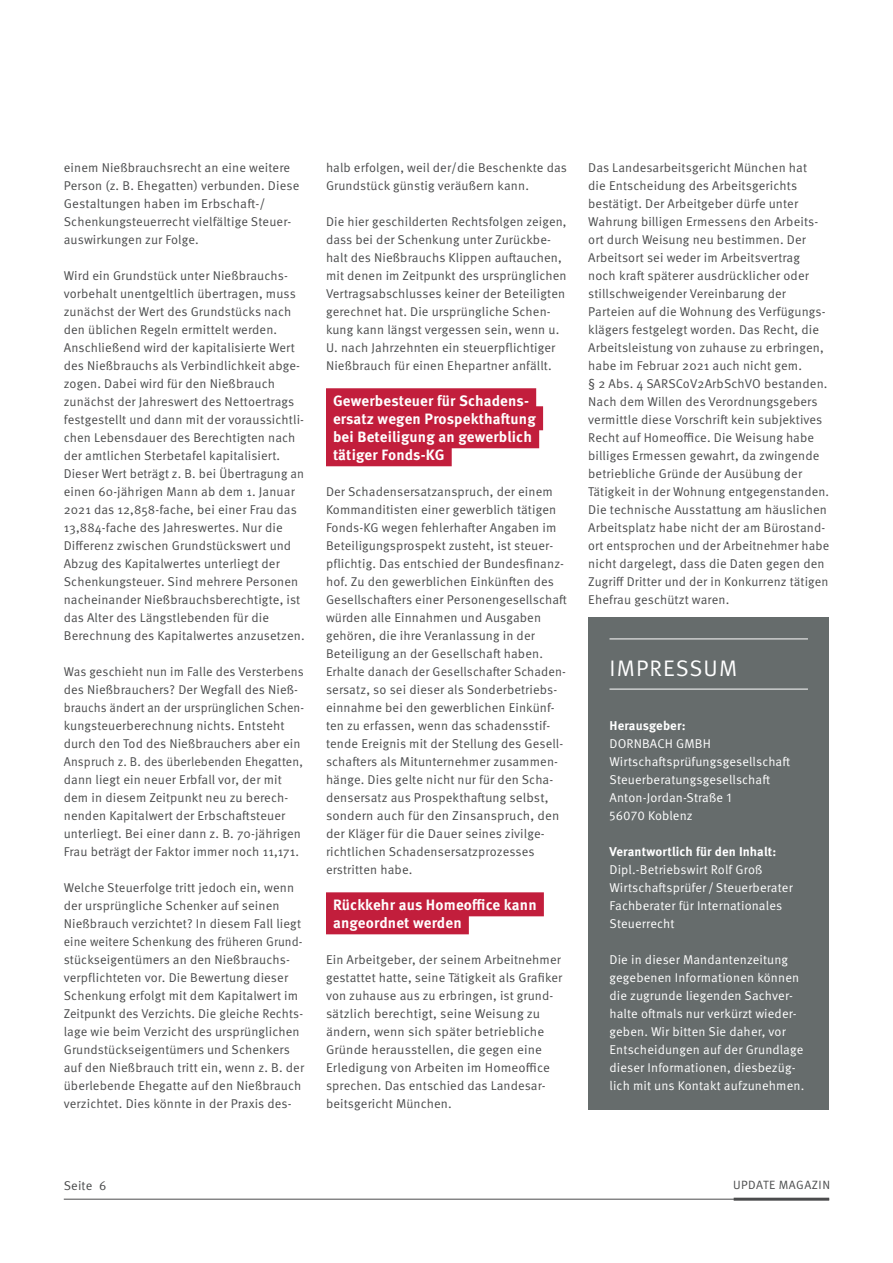
<style>
.page{position:relative;width:893px;height:1263px;background:#fff}
.page>*{position:absolute;margin:0;border:0;box-sizing:border-box;transform-origin:0 0}
.t1{font:22.5px "Meta Pro";letter-spacing:.05em;color:#fff}
.t2{font:700 15px/18px "Meta Pro";letter-spacing:.01em;color:#fff}
.t3{font:12.75px/18px "Meta Pro";letter-spacing:.01em;color:#4b4c4d}
.t4{font:12.75px/18px "Meta Pro";letter-spacing:.01em;color:#fff}
.t5{font:700 12.75px "Meta Pro";letter-spacing:.01em;color:#fff}
.t6{font:12px "Meta Pro";letter-spacing:.04em;color:#4b4c4d}
</style>
<div class="page">
<hr style="left:64px;top:1199px;width:765px;height:1px;background:#4b4c4d">
<hr style="left:734px;top:1198px;width:95px;height:3px;background:#4b4c4d">
<div style="left:326px;top:388px;width:210px;height:24px;background:#c21e3c"></div>
<div style="left:326px;top:406px;width:217px;height:24px;background:#c21e3c"></div>
<div style="left:326px;top:424px;width:213px;height:24px;background:#c21e3c"></div>
<div style="left:326px;top:442px;width:126px;height:24px;background:#c21e3c"></div>
<div style="left:326px;top:892px;width:218px;height:24px;background:#c21e3c"></div>
<div style="left:326px;top:910px;width:143px;height:24px;background:#c21e3c"></div>
<div style="left:588px;top:617px;width:241px;height:493px;background:#666c6c"></div>
<hr style="left:609px;top:638px;width:199px;height:1px;background:#fff">
<hr style="left:609px;top:689px;width:199px;height:1px;background:#fff">
<p class="t3" style="left:64px;top:158px;width:237px">einem Nießbrauchsrecht an eine weitere Person (z. B. Ehegatten) verbunden. Diese Gestaltungen haben im Erbschaft-/ Schenkungsteuerrecht vielfältige Steuer&shy;auswirkungen zur Folge.</p>
<p class="t3" style="left:64px;top:266px;width:242px">Wird ein Grundstück unter Nießbrauchs&shy;vorbehalt unentgeltlich übertragen, muss zunächst der Wert des Grundstücks nach den üblichen Regeln ermittelt werden.<br>Anschließend wird der kapitalisierte Wert des Nießbrauchs als Verbindlichkeit abge&shy;zogen. Dabei wird für den Nießbrauch zunächst der Jahreswert des Nettoertrags festgestellt und dann mit der voraussichtli&shy;chen Lebensdauer des Berechtigten nach der amtlichen Sterbetafel kapitalisiert.<br>Dieser Wert beträgt z. B. bei Übertragung an einen 60-jährigen Mann ab dem 1. Januar 2021 das 12,858-fache, bei einer Frau das 13,884-fache des Jahreswertes. Nur die Differenz zwischen Grundstückswert und Abzug des Kapitalwertes unterliegt der Schenkungsteuer. Sind mehrere Personen nacheinander Nießbrauchsberechtigte, ist das Alter des Längstlebenden für die Berechnung des Kapitalwertes anzusetzen.</p>
<p class="t3" style="left:64px;top:662px;width:242px">Was geschieht nun im Falle des Versterbens des Nießbrauchers? Der Wegfall des Nieß&shy;brauchs ändert an der ursprünglichen Schen&shy;kungsteuerberechnung nichts. Entsteht durch den Tod des Nießbrauchers aber ein Anspruch z. B. des überlebenden Ehegatten, dann liegt ein neuer Erbfall vor, der mit dem in diesem Zeitpunkt neu zu berech&shy;nenden Kapitalwert der Erbschaftsteuer unterliegt. Bei einer dann z. B. 70-jährigen Frau beträgt der Faktor immer noch 11,171.</p>
<p class="t3" style="left:64px;top:878px;width:242px">Welche Steuerfolge tritt jedoch ein, wenn der ursprüngliche Schenker auf seinen Nießbrauch verzichtet? In diesem Fall liegt eine weitere Schenkung des früheren Grund&shy;stückseigentümers an den Nießbrauchs&shy;verpflichteten vor. Die Bewertung dieser Schenkung erfolgt mit dem Kapitalwert im Zeitpunkt des Verzichts. Die gleiche Rechts&shy;lage wie beim Verzicht des ursprünglichen Grundstückseigentümers und Schenkers auf den Nießbrauch tritt ein, wenn z. B. der überlebende Ehegatte auf den Nießbrauch verzichtet. Dies könnte in der Praxis des-</p>
<p class="t3" style="left:326px;top:158px;width:242px">halb erfolgen, weil der/die Beschenkte das<br>Grundstück günstig veräußern kann.</p>
<p class="t3" style="left:326px;top:212px;width:242px">Die hier geschilderten Rechtsfolgen zeigen, dass bei der Schenkung unter Zurückbe&shy;halt des Nießbrauchs Klippen auftauchen, mit denen im Zeitpunkt des ursprünglichen Vertragsabschlusses keiner der Beteiligten gerechnet hat. Die ursprüngliche Schen&shy;kung kann längst vergessen sein, wenn u.<br>U. nach Jahrzehnten ein steuerpflichtiger Nießbrauch für einen Ehepartner anfällt.</p>
<p class="t2" style="left:333px;top:391px;width:204px">Gewerbesteuer für Schadens&shy;ersatz wegen Prospekthaftung bei Beteiligung an gewerblich tätiger Fonds-KG</p>
<p class="t3" style="left:326px;top:482px;width:242px">Der Schadensersatzanspruch, der einem Kommanditisten einer gewerblich tätigen Fonds-KG wegen fehlerhafter Angaben im Beteiligungsprospekt zusteht, ist steuer&shy;pflichtig. Das entschied der Bundesfinanz&shy;hof. Zu den gewerblichen Einkünften des Gesellschafters einer Personengesellschaft würden alle Einnahmen und Ausgaben gehören, die ihre Veranlassung in der Beteiligung an der Gesellschaft haben.<br>Erhalte danach der Gesellschafter Schaden&shy;sersatz, so sei dieser als Sonderbetriebs&shy;einnahme bei den gewerblichen Einkünf&shy;ten zu erfassen, wenn das schadensstif&shy;tende Ereignis mit der Stellung des Gesell&shy;schafters als Mitunternehmer zusammen&shy;hänge. Dies gelte nicht nur für den Scha&shy;densersatz aus Prospekthaftung selbst, sondern auch für den Zinsanspruch, den der Kläger für die Dauer seines zivilge&shy;richtlichen Schadensersatzprozesses erstritten habe.</p>
<p class="t2" style="left:333px;top:895px;width:205px">Rückkehr aus Homeoffice kann angeordnet werden</p>
<p class="t3" style="left:326px;top:950px;width:238px">Ein Arbeitgeber, der seinem Arbeitnehmer gestattet hatte, seine Tätigkeit als Grafiker von zuhause aus zu erbringen, ist grund&shy;sätzlich berechtigt, seine Weisung zu ändern, wenn sich später betriebliche Gründe herausstellen, die gegen eine Erledigung von Arbeiten im Homeoffice sprechen. Das entschied das Landesar&shy;beitsgericht München.</p>
<p class="t3" style="left:588px;top:158px;width:242px">Das Landesarbeitsgericht München hat<br>die Entscheidung des Arbeitsgerichts bestätigt. Der Arbeitgeber dürfe unter Wahrung billigen Ermessens den Arbeits&shy;ort durch Weisung neu bestimmen. Der Arbeitsort sei weder im Arbeitsvertrag noch kraft späterer ausdrücklicher oder stillschweigender Vereinbarung der Parteien auf die Wohnung des Verfügungs&shy;klägers festgelegt worden. Das Recht, die Arbeitsleistung von zuhause zu erbringen, habe im Februar 2021 auch nicht gem.<br>§ 2 Abs. 4 SARSCoV2ArbSchVO bestanden.<br>Nach dem Willen des Verordnungsgebers vermittle diese Vorschrift kein subjektives Recht auf Homeoffice. Die Weisung habe billiges Ermessen gewahrt, da zwingende betriebliche Gründe der Ausübung der Tätigkeit in der Wohnung entgegenstanden.<br>Die technische Ausstattung am häuslichen Arbeitsplatz habe nicht der am Bürostand&shy;ort entsprochen und der Arbeitnehmer habe nicht dargelegt, dass die Daten gegen den Zugriff Dritter und der in Konkurrenz tätigen Ehefrau geschützt waren.</p>
<h1 class="t1" style="left:610px;top:651px;width:129px">IMPRESSUM</h1>
<p class="t5" style="left:609px;top:715px;width:78px">Herausgeber:</p>
<p class="t4" style="left:609px;top:734px;width:182px">DORNBACH GMBH<br>Wirtschaftsprüfungsgesellschaft<br>Steuerberatungsgesellschaft<br>Anton-Jordan-Straße 1<br>56070 Koblenz</p>
<p class="t5" style="left:609px;top:841px;width:168px">Verantwortlich für den Inhalt:</p>
<p class="t4" style="left:609px;top:860px;width:185px">Dipl.-Betriebswirt Rolf Groß<br>Wirtschaftsprüfer / Steuerberater<br>Fachberater für Internationales<br>Steuerrecht</p>
<p class="t4" style="left:609px;top:950px;width:196px">Die in dieser Mandantenzeitung gegebenen Informationen können die zugrunde liegenden Sachver&shy;halte oftmals nur verkürzt wieder&shy;geben. Wir bitten Sie daher, vor Entscheidungen auf der Grundlage dieser Informationen, diesbezüg&shy;lich mit uns Kontakt aufzunehmen.</p>
<p class="t3" style="left:64px;top:1175px;width:44px">Seite 6</p>
<p class="t6" style="left:733px;top:1176px;width:98px">UPDATE MAGAZIN</p>
</div>
